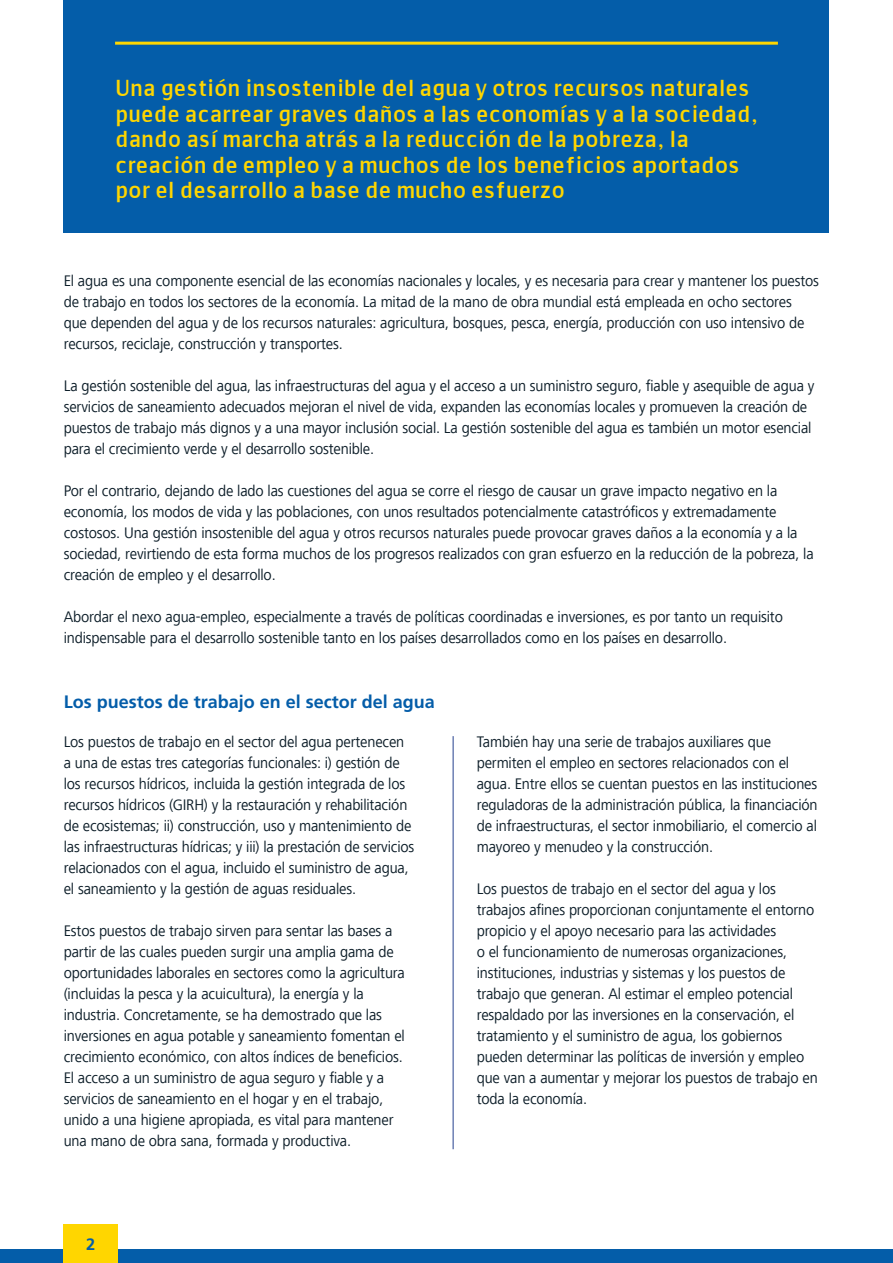
<style>
.page{position:relative;width:893px;height:1263px;background:#fff}
.page>*{position:absolute;margin:0;border:0;box-sizing:border-box;transform-origin:0 0}
.t1{font:22.5px/25.5px "Communist Sans";color:#ffd600}
.t2{font:700 18px "Frutiger LT Std";color:#045da9}
.t3{font:700 16.5px "Frutiger LT Std";color:#045da9}
.t4{font:15.75px/21px "Frutiger Next LT";letter-spacing:-.01em;color:#0c1d28;scale:.95 1}
</style>
<div class="page">
<div style="left:64px;top:0;width:765px;height:232px;background:#045da9"></div>
<hr style="left:115px;top:42px;width:663px;height:3px;background:#ffd600">
<hr style="left:453px;top:736px;width:1px;height:413px;background:#25408f">
<div style="left:0;top:1249px;width:893px;height:14px;background:#045da9"></div>
<div style="left:64px;top:1224px;width:54px;height:39px;background:#ffd600"></div>
<p class="t1" style="left:115px;top:78px;width:645px">Una gestión insostenible del agua y otros recursos naturales puede acarrear graves daños a las economías y a la sociedad, dando así marcha atrás a la reducción de la pobreza, la creación de empleo y a muchos de los beneficios aportados por el desarrollo a base de mucho esfuerzo</p>
<p class="t4" style="left:64px;top:270px;width:796px">El agua es una componente esencial de las economías nacionales y locales, y es necesaria para crear y mantener los puestos de trabajo en todos los sectores de la economía. La mitad de la mano de obra mundial está empleada en ocho sectores<br>que dependen del agua y de los recursos naturales: agricultura, bosques, pesca, energía, producción con uso intensivo de recursos, reciclaje, construcción y transportes.</p>
<p class="t4" style="left:64px;top:375px;width:792px">La gestión sostenible del agua, las infraestructuras del agua y el acceso a un suministro seguro, fiable y asequible de agua y servicios de saneamiento adecuados mejoran el nivel de vida, expanden las economías locales y promueven la creación de puestos de trabajo más dignos y a una mayor inclusión social. La gestión sostenible del agua es también un motor esencial para el crecimiento verde y el desarrollo sostenible.</p>
<p class="t4" style="left:64px;top:480px;width:791px">Por el contrario, dejando de lado las cuestiones del agua se corre el riesgo de causar un grave impacto negativo en la economía, los modos de vida y las poblaciones, con unos resultados potencialmente catastróficos y extremadamente costosos. Una gestión insostenible del agua y otros recursos naturales puede provocar graves daños a la economía y a la sociedad, revirtiendo de esta forma muchos de los progresos realizados con gran esfuerzo en la reducción de la pobreza, la creación de empleo y el desarrollo.</p>
<p class="t4" style="left:64px;top:606px;width:758px">Abordar el nexo agua-empleo, especialmente a través de políticas coordinadas e inversiones, es por tanto un requisito indispensable para el desarrollo sostenible tanto en los países desarrollados como en los países en desarrollo.</p>
<p class="t2" style="left:64px;top:691px;width:373px">Los puestos de trabajo en el sector del agua</p>
<p class="t4" style="left:64px;top:732px;width:371px">Los puestos de trabajo en el sector del agua pertenecen a una de estas tres categorías funcionales: i) gestión de los recursos hídricos, incluida la gestión integrada de los recursos hídricos (GIRH) y la restauración y rehabilitación de ecosistemas; ii) construcción, uso y mantenimiento de las infraestructuras hídricas; y iii) la prestación de servicios relacionados con el agua, incluido el suministro de agua, el saneamiento y la gestión de aguas residuales.</p>
<p class="t4" style="left:64px;top:921px;width:361px">Estos puestos de trabajo sirven para sentar las bases a partir de las cuales pueden surgir una amplia gama de oportunidades laborales en sectores como la agricultura (incluidas la pesca y la acuicultura), la energía y la industria. Concretamente, se ha demostrado que las inversiones en agua potable y saneamiento fomentan el crecimiento económico, con altos índices de beneficios.<br>El acceso a un suministro de agua seguro y fiable y a servicios de saneamiento en el hogar y en el trabajo, unido a una higiene apropiada, es vital para mantener una mano de obra sana, formada y productiva.</p>
<p class="t3" style="left:86px;top:1235px;width:11px">2</p>
<p class="t4" style="left:477px;top:732px;width:360px">También hay una serie de trabajos auxiliares que permiten el empleo en sectores relacionados con el agua. Entre ellos se cuentan puestos en las instituciones reguladoras de la administración pública, la financiación de infraestructuras, el sector inmobiliario, el comercio al mayoreo y menudeo y la construcción.</p>
<p class="t4" style="left:477px;top:879px;width:360px">Los puestos de trabajo en el sector del agua y los trabajos afines proporcionan conjuntamente el entorno propicio y el apoyo necesario para las actividades<br>o el funcionamiento de numerosas organizaciones, instituciones, industrias y sistemas y los puestos de trabajo que generan. Al estimar el empleo potencial respaldado por las inversiones en la conservación, el tratamiento y el suministro de agua, los gobiernos pueden determinar las políticas de inversión y empleo que van a aumentar y mejorar los puestos de trabajo en toda la economía.</p>
</div>
